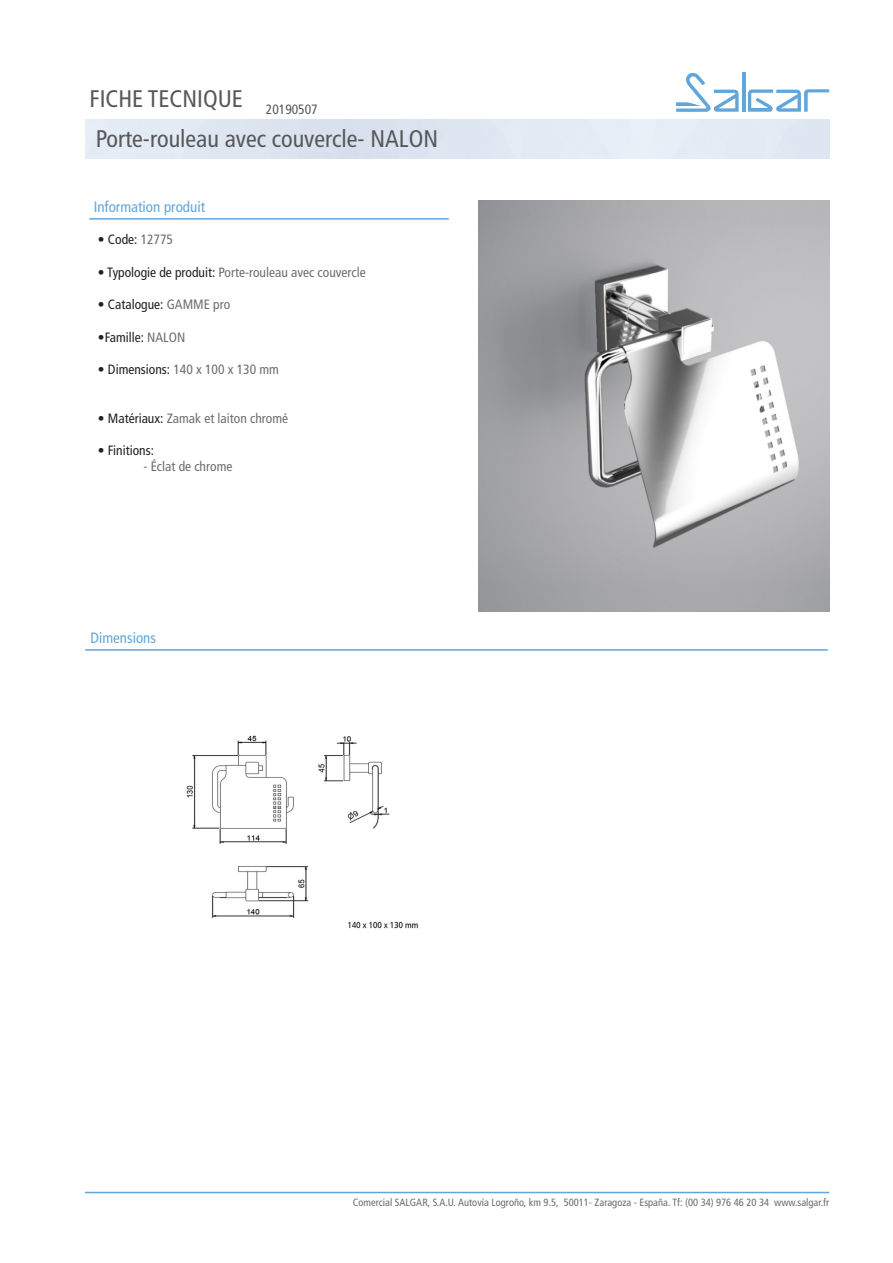
<style>
.page{position:relative;width:893px;height:1263px;background:#fff}
.page>*{position:absolute;margin:0;border:0;box-sizing:border-box;transform-origin:0 0}
.t1{font:condensed 24px "Frutiger LT";color:#57585a}
.t2{font:condensed 15px "Frutiger LT";color:#62a5d9}
.t3{font:condensed 13.5px "Frutiger LT";color:#6c6d70}
.t4{font:condensed 13.5px "Frutiger LT";color:#231f20}
.t5{font:condensed 13.5px "Frutiger LT";color:#57585a}
.t6{font:condensed 10.5px "Frutiger LT";color:#6c6d70}
.s1{color:#6c6d70}
.s2{color:#231f20}
</style>
<div class="page">
<hr style="left:742px;top:72px;width:3px;height:40px;background:#62a5d9">
<svg style="left:676px;top:72px;width:63px;height:40px"></svg>
<svg style="left:748px;top:89px;width:81px;height:23px"></svg>
<hr style="left:85px;top:1192px;width:744px;height:1px;background:#62a5d9">
<hr style="left:89px;top:218px;width:360px;height:2px;background:#62a5d9">
<hr style="left:85px;top:649px;width:743px;height:2px;background:#62a5d9">
<img style="left:479px;top:201px;width:350px;height:410px">
<img style="left:186px;top:735px;width:232px;height:194px">
<p class="t1" style="left:90px;top:85px;width:155px">FICHE TECNIQUE</p>
<p class="t5" style="left:266px;top:101px;width:53px">20190507</p>
<p class="t1" style="left:96px;top:125px;width:344px">Porte-rouleau avec couvercle- NALON</p>
<p class="t2" style="left:94px;top:198px;width:113px">Information produit</p>
<p class="t4" style="left:98px;top:232px;width:77px">• Code: <span class="s1">12775</span></p>
<p class="t3" style="left:98px;top:264px;width:269px"><span class="s2">• Typologie de produit:</span> Porte-rouleau avec couvercle</p>
<p class="t4" style="left:98px;top:297px;width:134px">• Catalogue: <span class="s1">GAMME pro</span></p>
<p class="t4" style="left:98px;top:329px;width:89px">•Famille: <span class="s1">NALON</span></p>
<p class="t3" style="left:98px;top:361px;width:182px"><span class="s2">• Dimensions:</span> 140 x 100 x 130 mm</p>
<p class="t3" style="left:98px;top:410px;width:192px"><span class="s2">• Matériaux:</span> Zamak et laiton chromé</p>
<p class="t4" style="left:98px;top:442px;width:57px">• Finitions:</p>
<p class="t3" style="left:143px;top:459px;width:90px">- Éclat de chrome</p>
<p class="t2" style="left:91px;top:629px;width:67px">Dimensions</p>
<p class="t6" style="left:353px;top:1196px;width:478px">Comercial SALGAR, S.A.U. Autovía Logroño, km 9.5, 50011- Zaragoza - España. Tf: (00 34) 976 46 20 34 www.salgar.fr</p>
</div>
